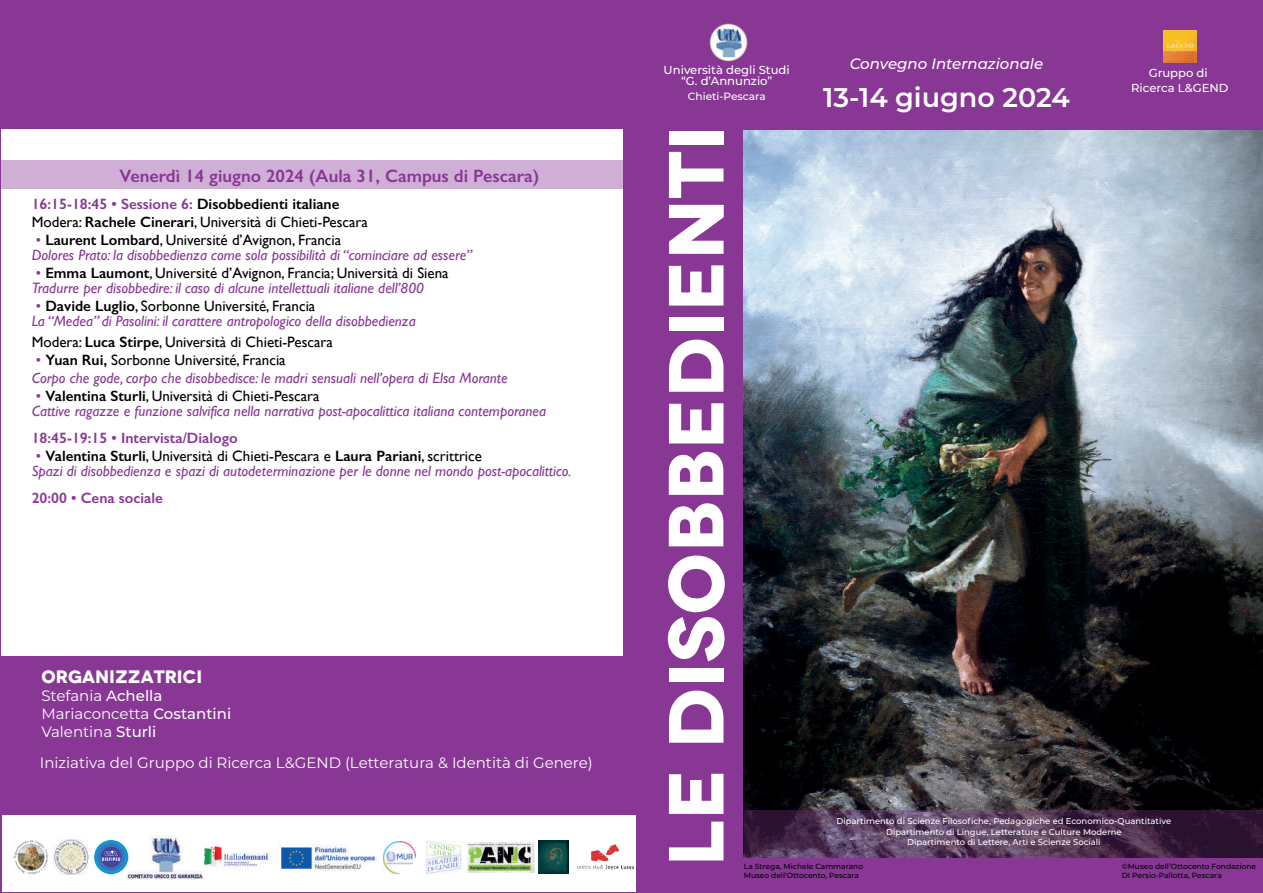
<style>
.page{position:relative;width:1263px;height:893px;background:#fff}
.page>*{position:absolute;margin:0;border:0;box-sizing:border-box;transform-origin:0 0}
.t1{font:700 expanded 78px "Novecento";color:#fff}
.t2{font:600 27px "Montserrat";color:#fff}
.t3{font:600 18px "Gill Sans";color:#883795}
.t4{font:700 expanded 18px "Novecento";color:#fff}
.t5{font:italic 15px/15px "Gill Sans";color:#883795}
.t6{font:15px/18px "Montserrat";color:#fff}
.t7{font:600 15px/18px "Gill Sans";color:#000001}
.t8{font:600 15px "Gill Sans";color:#883795}
.t9{font:15px "Gill Sans";color:#000001}
.t10{font:italic 500 15px "Montserrat";color:#fff}
.t11{font:500 11.55px/11.1px "Montserrat";color:#fff;text-align:center}
.t12{font:500 10.5px "Montserrat";color:#fff}
.t13{font:500 8.4px/10.5px "Montserrat";color:#fff;text-align:center}
.t14{font:500 7.5px/9px "Montserrat";color:#000001}
.s1{color:#883795}
.s2{font-weight:400}
.s3{font-style:normal}
.s4{font-weight:600;font-style:normal;color:#000001}
.s5{font-style:normal;color:#000001}
.s6{font-weight:600}
.s7{font-weight:500}
</style>
<div class="page">
<div style="left:632px;top:0;width:631px;height:893px;background:#883795"></div>
<img style="left:743px;top:130px;width:520px;height:728px">
<svg style="left:744px;top:810px;width:519px;height:48px;background:#4d3251"></svg>
<img style="left:709px;top:23px;width:39px;height:39px">
<img style="left:1163px;top:30px;width:33px;height:33px">
<div style="left:0;top:0;width:634px;height:893px;background:#883795"></div>
<div style="left:2px;top:129px;width:620px;height:527px;background:#fff"></div>
<div style="left:2px;top:815px;width:633px;height:77px;background:#fff"></div>
<img style="left:577px;top:845px;width:57px;height:24px">
<img style="left:539px;top:841px;width:30px;height:32px">
<img style="left:467px;top:842px;width:67px;height:30px">
<img style="left:426px;top:840px;width:35px;height:34px">
<img style="left:384px;top:841px;width:32px;height:32px">
<img style="left:186px;top:845px;width:86px;height:35px">
<img style="left:279px;top:844px;width:98px;height:26px">
<img style="left:126px;top:835px;width:78px;height:44px">
<img style="left:54px;top:840px;width:35px;height:34px">
<img style="left:13px;top:840px;width:35px;height:35px">
<svg style="left:94px;top:840px;width:35px;height:35px"></svg>
<div style="left:2px;top:160px;width:625px;height:29px;background:#cfafd5"></div>
<p class="t3" style="left:119px;top:165px;width:421px">Venerdì 14 giugno 2024 (Aula 31, Campus di Pescara)</p>
<p class="t7" style="left:32px;top:195px;width:338px"><span class="s1">16:15-18:45 • Sessione 6:</span> Disobbedienti italiane<br><span class="s2">Modera:</span> Rachele Cinerari<span class="s2">, Università di Chieti-Pescara</span></p>
<p class="t5" style="left:32px;top:232px;width:442px"><span class="s3">•</span> <span class="s4">Laurent Lombard</span><span class="s5">, Université d’Avignon, Francia<br></span>Dolores Prato: la disobbedienza come sola possibilità di “cominciare ad essere”</p>
<p class="t5" style="left:32px;top:265px;width:418px"><span class="s3">•</span> <span class="s4">Emma Laumont</span><span class="s5">, Université d’Avignon, Francia; Università di Siena<br></span>Tradurre per disobbedire: il caso di alcune intellettuali italiane dell’800</p>
<p class="t5" style="left:32px;top:298px;width:386px"><span class="s3">•</span> <span class="s4">Davide Luglio</span><span class="s5">, Sorbonne Université, Francia<br></span>La “Medea” di Pasolini: il carattere antropologico della disobbedienza</p>
<p class="t9" style="left:32px;top:333px;width:303px">Modera: <span class="s6">Luca Stirpe</span>, Università di Chieti-Pescara</p>
<p class="t5" style="left:32px;top:351px;width:477px;line-height:18px"><span class="s3">•</span> <span class="s4">Yuan Rui,</span> <span class="s5">Sorbonne Université, Francia<br></span>Corpo che gode, corpo che disobbedisce: le madri sensuali nell’opera di Elsa Morante</p>
<p class="t5" style="left:32px;top:388px;width:516px"><span class="s3">•</span> <span class="s4">Valentina Sturli</span><span class="s5">, Università di Chieti-Pescara<br></span>Cattive ragazze e funzione salvifica nella narrativa post-apocalittica italiana contemporanea</p>
<p class="t8" style="left:32px;top:429px;width:208px">18:45-19:15 • Intervista/Dialogo</p>
<p class="t5" style="left:32px;top:448px;width:541px"><span class="s3">•</span> <span class="s4">Valentina Sturli</span><span class="s5">, Università di Chieti-Pescara e</span> <span class="s4">Laura Pariani</span><span class="s5">, scrittrice<br></span>Spazi di disobbedienza e spazi di autodeterminazione per le donne nel mondo post-apocalittico.</p>
<p class="t8" style="left:32px;top:489px;width:133px">20:00 • Cena sociale</p>
<p class="t4" style="left:41px;top:666px;width:162px">ORGANIZZATRICI</p>
<p class="t6" style="left:41px;top:686px;width:191px">Stefania <span class="s7">Achella<br></span>Mariaconcetta <span class="s7">Costantini<br></span>Valentina <span class="s7">Sturli</span></p>
<p class="t6" style="left:40px;top:753px;width:554px">Iniziativa del Gruppo di Ricerca L&amp;GEND (Letteratura &amp; Identità di Genere)</p>
<p class="t11" style="left:664px;top:64px;width:128px">Università degli Studi “G. d’Annunzio”</p>
<p class="t12" style="left:688px;top:89px;width:79px">Chieti-Pescara</p>
<p class="t10" style="left:850px;top:54px;width:195px">Convegno Internazionale</p>
<h2 class="t2" style="left:823px;top:78px;width:248px">13-14 giugno 2024</h2>
<p class="t11" style="left:1131px;top:65px;width:99px;line-height:14.9px">Gruppo di<br>Ricerca L&amp;GEND</p>
<h1 class="t1" style="left:647px;top:866px;width:742px;rotate:-90deg">LE DISOBBEDIENTI</h1>
<p class="t13" style="left:836px;top:816px;width:336px">Dipartimento di Scienze Filosofiche, Pedagogiche ed Economico-Quantitative<br>Dipartimento di Lingue, Letterature e Culture Moderne<br>Dipartimento di Lettere, Arti e Scienze Sociali</p>
<p class="t14" style="left:1122px;top:862px;width:136px">©Museo dell’Ottocento Fondazione<br>DI Persio-Pallotta, Pescara</p>
<p class="t14" style="left:744px;top:862px;width:121px">La Strega, Michele Cammarano<br>Museo dell'Ottocento, Pescara</p>
</div>
